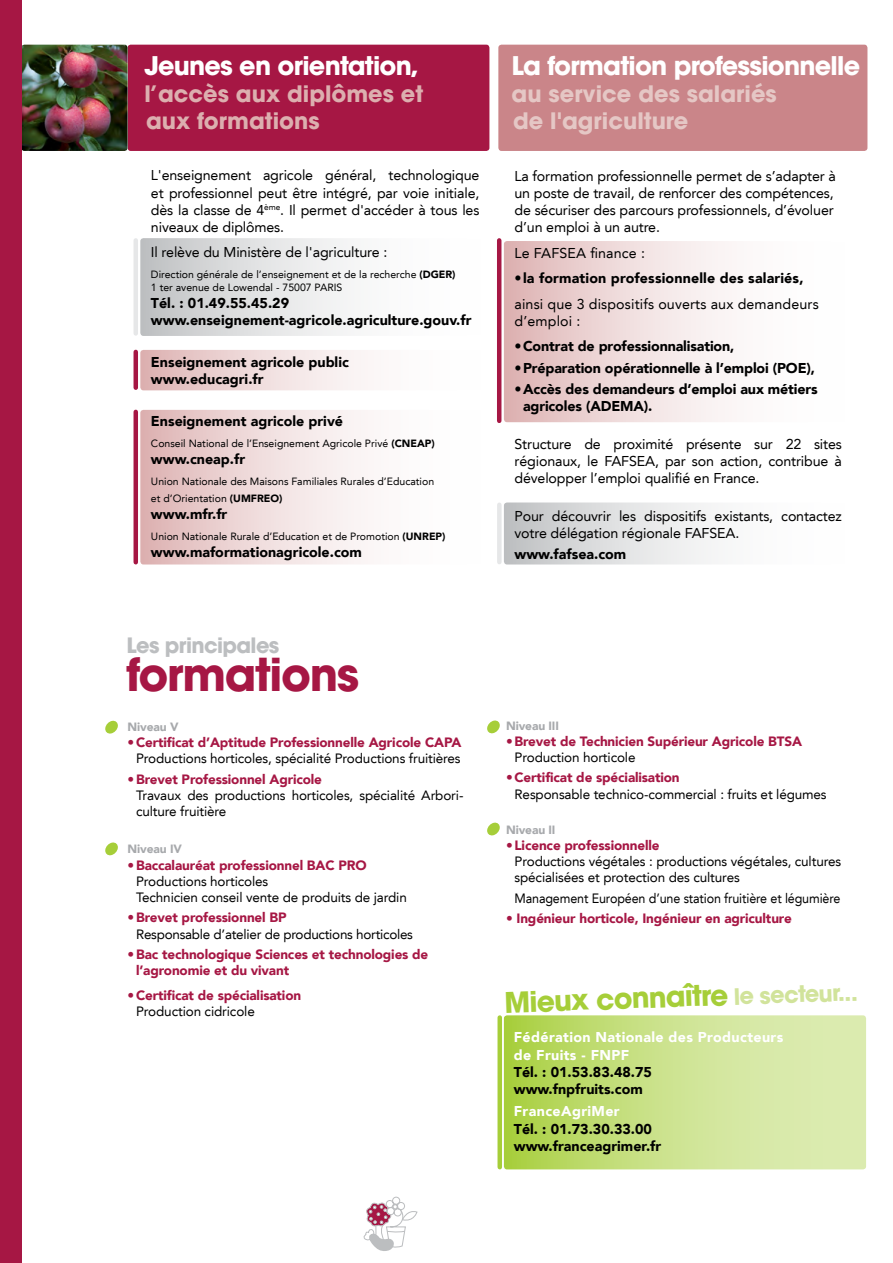
<style>
.page{position:relative;width:893px;height:1263px;background:#fff}
.page>*{position:absolute;margin:0;border:0;box-sizing:border-box;transform-origin:0 0}
.t1{font:700 45px "ITC Avant Garde Std";letter-spacing:-.03em;color:#a61744}
.t2{font:700 28.2px "ITC Avant Garde Std";color:#a6ce39}
.t3{font:700 25.5px "ITC Avant Garde Std";letter-spacing:-.03em;color:#fff}
.t4{font:700 22.5px/27px "ITC Avant Garde Std";color:#e5c7c5}
.t5{font:700 22.5px/27px "ITC Avant Garde Std";color:#dcafaf}
.t6{font:700 21px "ITC Avant Garde Std";letter-spacing:-.03em;color:#bcbec0}
.t7{font:14.25px/17.1px "Avenir LT";letter-spacing:-.01em;color:#000;text-align:justify}
.t8{font:900 14.25px/17.1px "Avenir 95";color:#000}
.t9{font:14.25px/17.1px "Avenir LT";letter-spacing:.01em;color:#000}
.t10{font:900 14.25px/18px "Avenir 95";letter-spacing:.025em;color:#fff}
.t11{font:13.5px/16.2px "Avenir LT";letter-spacing:-.01em;color:#000}
.t12{font:900 13.5px/16.2px "Avenir 95";letter-spacing:-.01em;color:#a61744}
.t13{font:13.5px "Avenir LT";letter-spacing:-.01em;color:#000;scale:.93 1}
.t14{font:900 12px "Avenir 95";letter-spacing:-.01em;color:#a7a9ac}
.t15{font:10.5px/12.6px "Avenir LT";color:#000}
.s1{font-family:"Avenir 95";font-weight:900}
.s2{font-family:"Avenir LT";font-weight:400}
.s3{font-size:22.5px;color:#d1e39b}
</style>
<div class="page">
<div style="left:140px;top:350px;width:360px;height:40px;background:linear-gradient(to right,#e2bebe,#fff);border-radius:3px"></div>
<div style="left:504px;top:241px;width:360px;height:181px;background:linear-gradient(to right,#e2bebe,#fff);border-radius:3px"></div>
<hr style="left:134px;top:352px;width:4px;height:36px;background:#a61744">
<hr style="left:497px;top:240px;width:4px;height:181px;background:#a61744">
<div style="left:140px;top:410px;width:360px;height:154px;background:linear-gradient(to right,#e2bebe,#fff);border-radius:3px"></div>
<hr style="left:134px;top:412px;width:4px;height:150px;background:#a61744">
<div style="left:128px;top:45px;width:361px;height:106px;background:#a61744;border-radius:3px"></div>
<div style="left:498px;top:45px;width:369px;height:106px;background:#ca8589;border-radius:3px"></div>
<div style="left:140px;top:238px;width:360px;height:98px;background:linear-gradient(to right,#cacdce,#fff);border-radius:3px"></div>
<hr style="left:134px;top:240px;width:4px;height:93px;background:#e6e7e8">
<svg style="left:105px;top:720px;width:13px;height:14px"></svg>
<svg style="left:105px;top:842px;width:13px;height:14px"></svg>
<svg style="left:487px;top:822px;width:13px;height:14px"></svg>
<svg style="left:487px;top:720px;width:13px;height:14px"></svg>
<img style="left:21px;top:45px;width:107px;height:106px">
<svg style="left:504px;top:1015px;width:362px;height:154px;background:#cae18a"></svg>
<div style="left:497px;top:1017px;width:5px;height:150px;background:#a6ce39"></div>
<svg style="left:363px;top:1196px;width:55px;height:55px"></svg>
<div style="left:504px;top:502px;width:360px;height:62px;background:linear-gradient(to right,#c9cacc,#fff);border-radius:3px"></div>
<div style="left:497px;top:505px;width:5px;height:57px;background:#e6e7e8"></div>
<div style="left:0;top:0;width:21px;height:1263px;background:#a61744"></div>
<h3 class="t3" style="left:145px;top:49px;width:276px">Jeunes en orientation,</h3>
<h3 class="t5" style="left:145px;top:80px;width:280px">l’accès aux diplômes et aux formations</h3>
<p class="t7" style="left:151px;top:167px;width:330px">L'enseignement agricole général, technologique et professionnel peut être intégré, par voie initiale, dès la classe de 4<sup>ème</sup>. Il permet d'accéder à tous les niveaux de diplômes.</p>
<p class="t7" style="left:151px;top:244px;width:238px">Il relève du Ministère de l'agriculture :</p>
<p class="t15" style="left:151px;top:269px;width:306px">Direction générale de l’enseignement et de la recherche <span class="s1">(DGER)<br></span>1 ter avenue de Lowendal - 75007 PARIS</p>
<p class="t8" style="left:151px;top:295px;width:322px">Tél. : 01.49.55.45.29 www.enseignement-agricole.agriculture.gouv.fr</p>
<p class="t8" style="left:151px;top:353px;width:199px">Enseignement agricole public www.educagri.fr</p>
<p class="t8" style="left:151px;top:412px;width:194px">Enseignement agricole privé</p>
<p class="t15" style="left:151px;top:437px;width:285px">Conseil National de l’Enseignement Agricole Privé <span class="s1">(CNEAP)</span></p>
<p class="t8" style="left:151px;top:451px;width:96px">www.cneap.fr</p>
<p class="t15" style="left:151px;top:473px;width:285px;line-height:16.5px">Union Nationale des Maisons Familiales Rurales d’Education et d’Orientation <span class="s1">(UMFREO)</span></p>
<p class="t8" style="left:151px;top:505px;width:78px">www.mfr.fr</p>
<p class="t15" style="left:151px;top:530px;width:296px">Union Nationale Rurale d’Education et de Promotion <span class="s1">(UNREP)</span></p>
<p class="t8" style="left:151px;top:543px;width:213px">www.maformationagricole.com</p>
<h3 class="t3" style="left:512px;top:49px;width:350px">La formation professionnelle</h3>
<h3 class="t4" style="left:512px;top:80px;width:267px">au service des salariés de l'agriculture</h3>
<p class="t7" style="left:514px;top:167px;width:323px;text-align:left">La formation professionnelle permet de s’adapter à un poste de travail, de renforcer des compétences, de sécuriser des parcours professionnels, d’évoluer d’un emploi à un autre.</p>
<p class="t9" style="left:514px;top:244px;width:132px">Le FAFSEA finance :</p>
<p class="t8" style="left:514px;top:270px;width:291px"><span class="s2">•</span> la formation professionnelle des salariés,</p>
<p class="t9" style="left:514px;top:295px;width:306px">ainsi que 3 dispositifs ouverts aux demandeurs d’emploi :</p>
<p class="t8" style="left:514px;top:338px;width:221px"><span class="s2">•</span> Contrat de professionnalisation,</p>
<p class="t8" style="left:514px;top:359px;width:302px">• Préparation opérationnelle à l’emploi (POE),</p>
<p class="t8" style="left:523px;top:381px;width:296px;text-indent:-8px">• Accès des demandeurs d’emploi aux métiers agricoles (ADEMA).</p>
<p class="t7" style="left:514px;top:435px;width:329px">Structure de proximité présente sur 22 sites régionaux, le FAFSEA, par son action, contribue à développer l’emploi qualifié en France.</p>
<p class="t7" style="left:514px;top:507px;width:329px">Pour découvrir les dispositifs existants, contactez votre délégation régionale FAFSEA.</p>
<p class="t8" style="left:514px;top:545px;width:113px">www.fafsea.com</p>
<h3 class="t6" style="left:127px;top:632px;width:154px">Les principales</h3>
<h1 class="t1" style="left:127px;top:645px;width:234px">formations</h1>
<p class="t14" style="left:128px;top:719px;width:52px">Niveau v</p>
<p class="t12" style="left:128px;top:734px;width:335px">• Certificat d’Aptitude Professionnelle Agricole CAPA</p>
<p class="t11" style="left:136px;top:750px;width:326px">Productions horticoles, spécialité Productions fruitières</p>
<p class="t12" style="left:128px;top:771px;width:196px">• Brevet Professionnel Agricole</p>
<p class="t11" style="left:136px;top:787px;width:329px">Travaux des productions horticoles, spécialité Arbori&shy;culture fruitière</p>
<p class="t14" style="left:128px;top:842px;width:56px">Niveau IV</p>
<p class="t12" style="left:128px;top:857px;width:241px">• Baccalauréat professionnel BAC PRO</p>
<p class="t11" style="left:136px;top:873px;width:272px">Productions horticoles<br>Technicien conseil vente de produits de jardin</p>
<p class="t12" style="left:128px;top:909px;width:161px">• Brevet professionnel BP</p>
<p class="t11" style="left:136px;top:926px;width:278px">Responsable d’atelier de productions horticoles</p>
<p class="t12" style="left:136px;top:946px;width:294px;text-indent:-9px">• Bac technologique Sciences et technologies de l’agronomie et du vivant</p>
<p class="t12" style="left:128px;top:987px;width:175px">• Certificat de spécialisation</p>
<p class="t11" style="left:136px;top:1003px;width:120px">Production cidricole</p>
<p class="t14" style="left:506px;top:718px;width:54px">Niveau III</p>
<p class="t12" style="left:506px;top:733px;width:297px">• Brevet de Technicien Supérieur Agricole BTSA</p>
<p class="t11" style="left:514px;top:749px;width:123px">Production horticole</p>
<p class="t12" style="left:506px;top:770px;width:175px">• Certificat de spécialisation</p>
<p class="t11" style="left:514px;top:786px;width:314px">Responsable technico-commercial : fruits et légumes</p>
<p class="t14" style="left:506px;top:822px;width:51px">Niveau II</p>
<p class="t12" style="left:506px;top:837px;width:155px">• Licence professionnelle</p>
<p class="t11" style="left:514px;top:853px;width:328px">Productions végétales : productions végétales, cultures spécialisées et protection des cultures</p>
<p class="t13" style="left:514px;top:890px;width:352px">Management Européen d’une station fruitière et légumière</p>
<p class="t12" style="left:506px;top:910px;width:287px">• Ingénieur horticole, Ingénieur en agriculture</p>
<h2 class="t2" style="left:504px;top:984px;width:355px;rotate:-2deg">Mieux connaître <span class="s3">le secteur...</span></h2>
<p class="t10" style="left:514px;top:1028px;width:271px">Fédération Nationale des Producteurs de Fruits - FNPF</p>
<p class="t8" style="left:514px;top:1063px;width:140px">Tél. : 01.53.83.48.75 www.fnpfruits.com</p>
<p class="t10" style="left:514px;top:1102px;width:107px">FranceAgriMer</p>
<p class="t8" style="left:514px;top:1120px;width:149px">Tél. : 01.73.30.33.00 www.franceagrimer.fr</p>
</div>
